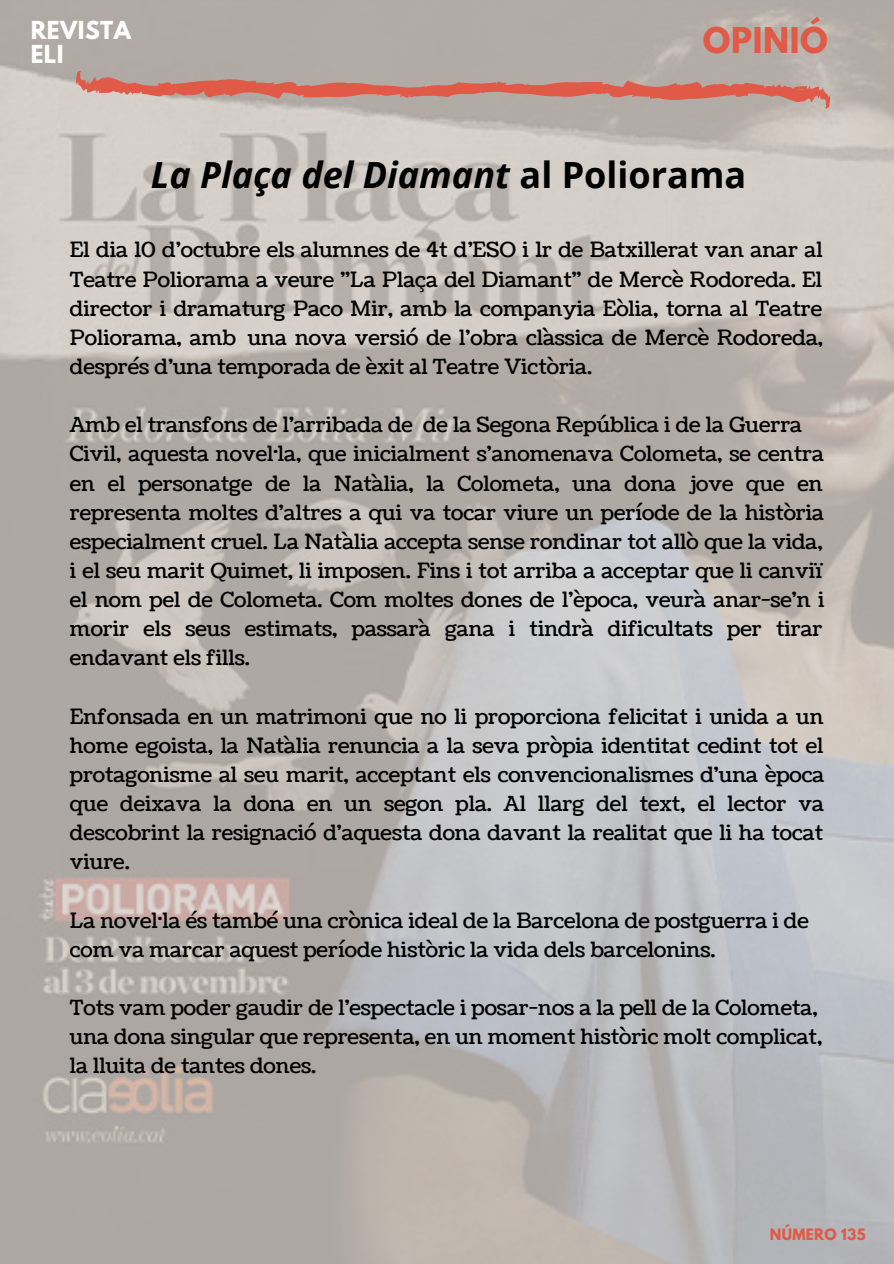
<style>
.page{position:relative;width:894px;height:1264px;background:#fff}
.page>*{position:absolute;margin:0;border:0;box-sizing:border-box;transform-origin:0 0}
.t1{font:italic 700 36px "Open Sans";color:#000}
.t2{font:700 31.5px "League Spartan";letter-spacing:.02em;color:#e05a47}
.t3{font:700 22.05px/24.3px "League Spartan";letter-spacing:.02em;color:#fff}
.t4{font:21px/29.1px "Coustard";color:#000}
.t5{font:700 13.95px "League Spartan";letter-spacing:.02em;color:#e05a47}
.s1{font-style:normal}
</style>
<div class="page">
<img style="left:0;top:0;width:893px;height:1263px">
<svg style="left:75px;top:71px;width:756px;height:38px"></svg>
<p class="t3" style="left:31px;top:20px;width:102px">REVISTA<br>ELI</p>
<h2 class="t2" style="left:702px;top:25px;width:126px">OPINIÓ</h2>
<h1 class="t1" style="left:151px;top:150px;width:597px">La Plaça del Diamant <span class="s1">al Poliorama</span></h1>
<p class="t4" style="left:70px;top:236px;width:754px;text-align:justify">El dia 10 d’octubre els alumnes de 4t d’ESO i 1r de Batxillerat van anar al Teatre Poliorama a veure "La Plaça del Diamant" de Mercè Rodoreda. El director i dramaturg Paco Mir, amb la companyia Eòlia, torna al Teatre Poliorama, amb una nova versió de l'obra clàssica de Mercè Rodoreda, després d’una temporada de èxit al Teatre Victòria.</p>
<p class="t4" style="left:70px;top:411px;width:756px">Amb el transfons de l'arribada de de la Segona República i de la Guerra Civil, aquesta novel·la, que inicialment s'anomenava Colometa, se centra en el personatge de la Natàlia, la Colometa, una dona jove que en representa moltes d'altres a qui va tocar viure un període de la història especialment cruel. La Natàlia accepta sense rondinar tot allò que la vida, i el seu marit Quimet, li imposen. Fins i tot arriba a acceptar que li canviï el nom pel de Colometa. Com moltes dones de l'època, veurà anar-se'n i morir els seus estimats, passarà gana i tindrà dificultats per tirar endavant els fills.</p>
<p class="t4" style="left:70px;top:702px;width:755px;text-align:justify">Enfonsada en un matrimoni que no li proporciona felicitat i unida a un home egoista, la Natàlia renuncia a la seva pròpia identitat cedint tot el protagonisme al seu marit, acceptant els convencionalismes d'una època que deixava la dona en un segon pla. Al llarg del text, el lector va descobrint la resignació d'aquesta dona davant la realitat que li ha tocat viure.</p>
<p class="t4" style="left:70px;top:906px;width:740px">La novel·la és també una crònica ideal de la Barcelona de postguerra i de com va marcar aquest període històric la vida dels barcelonins.</p>
<p class="t4" style="left:70px;top:993px;width:753px">Tots vam poder gaudir de l'espectacle i posar-nos a la pell de la Colometa, una dona singular que representa, en un moment històric molt complicat, la lluita de tantes dones.</p>
<p class="t5" style="left:769px;top:1227px;width:97px">NÚMERO 135</p>
</div>
